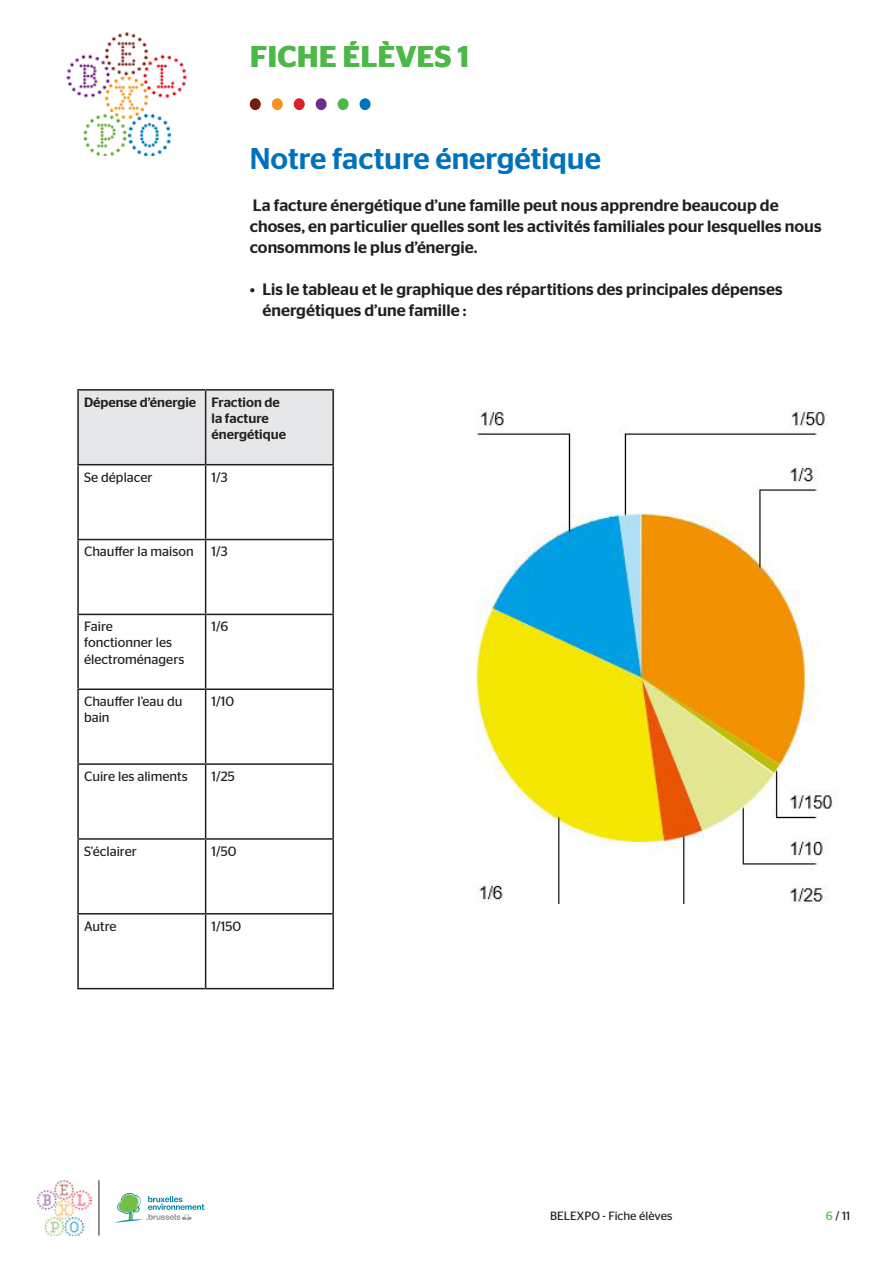
<style>
.page{position:relative;width:893px;height:1263px;background:#fff}
.page>*{position:absolute;margin:0;border:0;box-sizing:border-box;transform-origin:0 0}
.TITLE_1{font:500 30px "Stag Sans";color:#0072bc}
.Activites_pedagogiqu{font:600 30px "Stag Sans";letter-spacing:.02em;color:#4cb848}
.SUBTITLE_1{font:500 16.5px/21px "Stag Sans";color:#231f20}
.SEC_TEKST_Stag_Sans{font:13.5px/16.2px "Stag Sans";color:#231f20}
.SEC_TEKST_Stag_Sans-2{font:500 13.5px/16.2px "Stag Sans";color:#231f20}
.t1{font:12px "Stag Sans";color:#231f20}
.s1{font-weight:400}
.s2{color:#4cb848}
</style>
<div class="page">
<img style="left:36px;top:1180px;width:56px;height:56px">
<svg style="left:115px;top:1192px;width:89px;height:31px"></svg>
<hr style="left:99px;top:1180px;width:1px;height:55px;background:#231f20">
<div style="left:250px;top:98px;width:11px;height:12px;background:#751d08;border-radius:50%"></div>
<div style="left:316px;top:98px;width:11px;height:12px;background:#6e2c91;border-radius:50%"></div>
<div style="left:294px;top:98px;width:11px;height:12px;background:#da2128;border-radius:50%"></div>
<div style="left:360px;top:98px;width:11px;height:12px;background:#0072bc;border-radius:50%"></div>
<div style="left:272px;top:98px;width:11px;height:12px;background:#f7931d;border-radius:50%"></div>
<div style="left:338px;top:98px;width:11px;height:12px;background:#4cb848;border-radius:50%"></div>
<img style="left:66px;top:32px;width:121px;height:124px">
<div style="left:79px;top:391px;width:253px;height:73px;background:#e6e7e9"></div>
<hr style="left:77px;top:389px;width:129px;height:2px;background:#231f20">
<hr style="left:77px;top:391px;width:2px;height:73px;background:#231f20">
<hr style="left:206px;top:389px;width:128px;height:2px;background:#231f20">
<hr style="left:205px;top:391px;width:1px;height:73px;background:#231f20">
<hr style="left:332px;top:391px;width:2px;height:73px;background:#231f20">
<hr style="left:77px;top:464px;width:129px;height:1px;background:#231f20">
<hr style="left:77px;top:465px;width:2px;height:74px;background:#231f20">
<hr style="left:206px;top:464px;width:128px;height:1px;background:#231f20">
<hr style="left:205px;top:465px;width:1px;height:74px;background:#231f20">
<hr style="left:332px;top:465px;width:2px;height:74px;background:#231f20">
<hr style="left:77px;top:539px;width:129px;height:1px;background:#231f20">
<hr style="left:77px;top:540px;width:2px;height:74px;background:#231f20">
<hr style="left:206px;top:539px;width:128px;height:1px;background:#231f20">
<hr style="left:205px;top:540px;width:1px;height:74px;background:#231f20">
<hr style="left:332px;top:540px;width:2px;height:74px;background:#231f20">
<hr style="left:77px;top:614px;width:129px;height:1px;background:#231f20">
<hr style="left:77px;top:615px;width:2px;height:73px;background:#231f20">
<hr style="left:206px;top:614px;width:128px;height:1px;background:#231f20">
<hr style="left:205px;top:615px;width:1px;height:73px;background:#231f20">
<hr style="left:332px;top:615px;width:2px;height:73px;background:#231f20">
<hr style="left:77px;top:688px;width:129px;height:2px;background:#231f20">
<hr style="left:77px;top:690px;width:2px;height:73px;background:#231f20">
<hr style="left:206px;top:688px;width:128px;height:2px;background:#231f20">
<hr style="left:205px;top:690px;width:1px;height:73px;background:#231f20">
<hr style="left:332px;top:690px;width:2px;height:73px;background:#231f20">
<hr style="left:77px;top:763px;width:129px;height:2px;background:#231f20">
<hr style="left:77px;top:765px;width:2px;height:73px;background:#231f20">
<hr style="left:206px;top:763px;width:128px;height:2px;background:#231f20">
<hr style="left:205px;top:765px;width:1px;height:73px;background:#231f20">
<hr style="left:332px;top:765px;width:2px;height:73px;background:#231f20">
<hr style="left:77px;top:838px;width:129px;height:2px;background:#231f20">
<hr style="left:77px;top:840px;width:2px;height:73px;background:#231f20">
<hr style="left:206px;top:838px;width:128px;height:2px;background:#231f20">
<hr style="left:205px;top:840px;width:1px;height:73px;background:#231f20">
<hr style="left:332px;top:840px;width:2px;height:73px;background:#231f20">
<hr style="left:77px;top:913px;width:129px;height:1px;background:#231f20">
<hr style="left:77px;top:914px;width:2px;height:74px;background:#231f20">
<hr style="left:206px;top:913px;width:128px;height:1px;background:#231f20">
<hr style="left:205px;top:914px;width:1px;height:74px;background:#231f20">
<hr style="left:332px;top:914px;width:2px;height:74px;background:#231f20">
<hr style="left:77px;top:988px;width:129px;height:1px;background:#231f20">
<hr style="left:206px;top:988px;width:128px;height:1px;background:#231f20">
<img style="left:476px;top:410px;width:359px;height:493px">
<p class="Activites_pedagogiqu" style="left:250px;top:39px;width:221px">FICHE ÉLÈVES 1</p>
<p class="TITLE_1" style="left:250px;top:141px;width:353px">Notre facture énergétique</p>
<p class="SUBTITLE_1" style="left:250px;top:194px;width:573px">La facture énergétique d’une famille peut nous apprendre beaucoup de choses, en particulier quelles sont les activités familiales pour lesquelles nous consommons le plus d’énergie.</p>
<p class="SUBTITLE_1" style="left:263px;top:278px;width:521px;text-indent:-13px"><span class="s1">•</span> Lis le tableau et le graphique des répartitions des principales dépenses énergétiques d’une famille :</p>
<p class="SEC_TEKST_Stag_Sans-2" style="left:84px;top:394px;width:114px">Dépense d’énergie</p>
<p class="SEC_TEKST_Stag_Sans-2" style="left:212px;top:394px;width:76px">Fraction de la facture énergétique</p>
<p class="SEC_TEKST_Stag_Sans" style="left:84px;top:469px;width:70px">Se déplacer</p>
<p class="SEC_TEKST_Stag_Sans" style="left:212px;top:469px;width:17px">1/3</p>
<p class="SEC_TEKST_Stag_Sans" style="left:84px;top:543px;width:111px">Chauffer la maison</p>
<p class="SEC_TEKST_Stag_Sans" style="left:212px;top:543px;width:17px">1/3</p>
<p class="SEC_TEKST_Stag_Sans" style="left:84px;top:618px;width:102px">Faire fonctionner les électroménagers</p>
<p class="SEC_TEKST_Stag_Sans" style="left:212px;top:618px;width:18px">1/6</p>
<p class="SEC_TEKST_Stag_Sans" style="left:84px;top:693px;width:100px">Chauffer l’eau du bain</p>
<p class="SEC_TEKST_Stag_Sans" style="left:212px;top:693px;width:24px">1/10</p>
<p class="SEC_TEKST_Stag_Sans" style="left:84px;top:768px;width:105px">Cuire les aliments</p>
<p class="SEC_TEKST_Stag_Sans" style="left:212px;top:768px;width:25px">1/25</p>
<p class="SEC_TEKST_Stag_Sans" style="left:84px;top:843px;width:54px">S’éclairer</p>
<p class="SEC_TEKST_Stag_Sans" style="left:212px;top:843px;width:27px">1/50</p>
<p class="SEC_TEKST_Stag_Sans" style="left:84px;top:918px;width:34px">Autre</p>
<p class="SEC_TEKST_Stag_Sans" style="left:212px;top:918px;width:31px">1/150</p>
<p class="t1" style="left:550px;top:1209px;width:124px">BELEXPO - Fiche élèves</p>
<p class="t1" style="left:826px;top:1209px;width:26px"><span class="s2">6</span> / 11</p>
</div>
